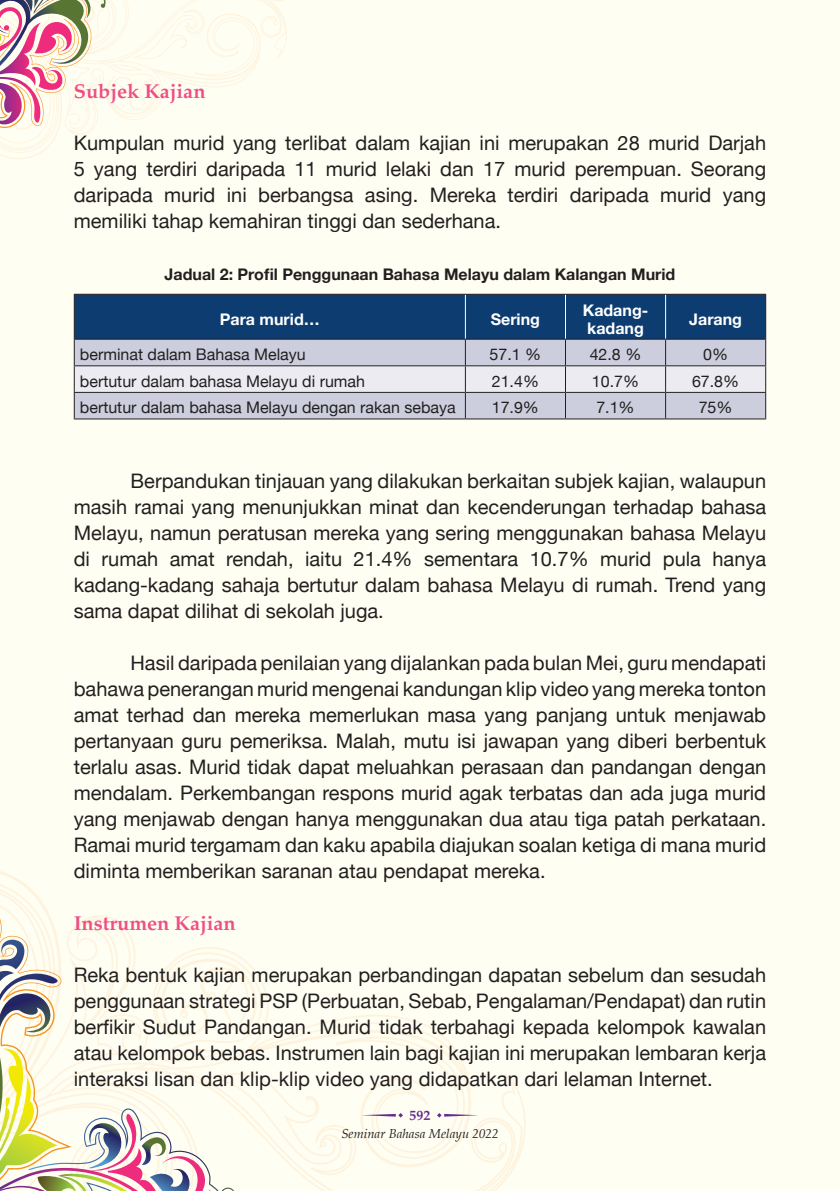
<style>
.page{position:relative;width:840px;height:1191px;background:#fff}
.page>*{position:absolute;margin:0;border:0;box-sizing:border-box;transform-origin:0 0}
.t1{font:20px/26px "Helvetica Neue";color:#231f20;text-align:justify}
.t2{font:700 20px "Palatino";color:#ef4e84}
.t3{font:16px "Helvetica Neue";color:#231f20}
.t4{font:700 16px "Helvetica Neue";color:#231f20}
.t5{font:700 16px/18px "Helvetica Neue";color:#fff}
.t6{font:700 14px "Palatino";color:#662d91}
.t7{font:italic 13px "Palatino";color:#231f20}
</style>
<div class="page">
<div style="left:0;top:0;width:839px;height:1191px;background:#fffef3"></div>
<svg style="left:0;top:0;width:287px;height:159px"></svg>
<svg style="left:74px;top:295px;width:691px;height:123px;background:#8a9cb6"></svg>
<hr style="left:74px;top:418px;width:391px;height:1px;background:#231f20">
<hr style="left:465px;top:418px;width:100px;height:1px;background:#231f20">
<hr style="left:565px;top:418px;width:100px;height:1px;background:#231f20">
<hr style="left:665px;top:418px;width:100px;height:1px;background:#231f20">
<hr style="left:74px;top:294px;width:391px;height:1px;background:#231f20">
<hr style="left:74px;top:295px;width:1px;height:44px;background:#231f20">
<hr style="left:465px;top:294px;width:100px;height:1px;background:#231f20">
<hr style="left:565px;top:294px;width:100px;height:1px;background:#231f20">
<hr style="left:665px;top:294px;width:100px;height:1px;background:#231f20">
<hr style="left:74px;top:339px;width:391px;height:1px;background:#231f20">
<hr style="left:465px;top:339px;width:100px;height:1px;background:#231f20">
<hr style="left:565px;top:339px;width:100px;height:1px;background:#231f20">
<hr style="left:665px;top:339px;width:100px;height:1px;background:#231f20">
<hr style="left:764px;top:295px;width:1px;height:44px;background:#231f20">
<svg style="left:0;top:871px;width:515px;height:320px"></svg>
<p class="t2" style="left:74px;top:74px;width:133px">Subjek Kajian</p>
<p class="t1" style="left:74px;top:131px;width:693px">Kumpulan murid yang terlibat dalam kajian ini merupakan 28 murid Darjah 5 yang terdiri daripada 11 murid lelaki dan 17 murid perempuan. Seorang daripada murid ini berbangsa asing. Mereka terdiri daripada murid yang memiliki tahap kemahiran tinggi dan sederhana.</p>
<p class="t4" style="left:164px;top:262px;width:512px">Jadual 2: Profil Penggunaan Bahasa Melayu dalam Kalangan Murid</p>
<p class="t5" style="left:220px;top:310px;width:101px">Para murid…</p>
<p class="t5" style="left:490px;top:310px;width:51px">Sering</p>
<p class="t5" style="left:582px;top:301px;width:67px">Kadang&shy;kadang</p>
<p class="t5" style="left:688px;top:310px;width:54px">Jarang</p>
<p class="t3" style="left:80px;top:343px;width:227px">berminat dalam Bahasa Melayu</p>
<p class="t3" style="left:489px;top:343px;width:53px">57.1 %</p>
<p class="t3" style="left:589px;top:343px;width:53px">42.8 %</p>
<p class="t3" style="left:702px;top:343px;width:26px">0%</p>
<p class="t3" style="left:80px;top:369px;width:286px">bertutur dalam bahasa Melayu di rumah</p>
<p class="t3" style="left:491px;top:369px;width:49px">21.4%</p>
<p class="t3" style="left:591px;top:369px;width:49px">10.7%</p>
<p class="t3" style="left:691px;top:369px;width:49px">67.8%</p>
<p class="t3" style="left:80px;top:396px;width:377px">bertutur dalam bahasa Melayu dengan rakan sebaya</p>
<p class="t3" style="left:491px;top:396px;width:49px">17.9%</p>
<p class="t3" style="left:596px;top:396px;width:40px">7.1%</p>
<p class="t3" style="left:698px;top:396px;width:35px">75%</p>
<p class="t1" style="left:74px;top:469px;width:693px;text-indent:57px">Berpandukan tinjauan yang dilakukan berkaitan subjek kajian, walaupun masih ramai yang menunjukkan minat dan kecenderungan terhadap bahasa Melayu, namun peratusan mereka yang sering menggunakan bahasa Melayu di rumah amat rendah, iaitu 21.4% sementara 10.7% murid pula hanya kadang-kadang sahaja bertutur dalam bahasa Melayu di rumah. Trend yang sama dapat dilihat di sekolah juga.</p>
<p class="t1" style="left:74px;top:651px;width:693px;text-indent:57px">Hasil daripada penilaian yang dijalankan pada bulan Mei, guru mendapati bahawa penerangan murid mengenai kandungan klip video yang mereka tonton amat terhad dan mereka memerlukan masa yang panjang untuk menjawab pertanyaan guru pemeriksa. Malah, mutu isi jawapan yang diberi berbentuk terlalu asas. Murid tidak dapat meluahkan perasaan dan pandangan dengan mendalam. Perkembangan respons murid agak terbatas dan ada juga murid yang menjawab dengan hanya menggunakan dua atau tiga patah perkataan.<br>Ramai murid tergamam dan kaku apabila diajukan soalan ketiga di mana murid diminta memberikan saranan atau pendapat mereka.</p>
<p class="t2" style="left:74px;top:906px;width:163px">Instrumen Kajian</p>
<p class="t1" style="left:74px;top:963px;width:693px">Reka bentuk kajian merupakan perbandingan dapatan sebelum dan sesudah penggunaan strategi PSP (Perbuatan, Sebab, Pengalaman/Pendapat) dan rutin berfikir Sudut Pandangan. Murid tidak terbahagi kepada kelompok kawalan atau kelompok bebas. Instrumen lain bagi kajian ini merupakan lembaran kerja interaksi lisan dan klip-klip video yang didapatkan dari lelaman Internet.</p>
<p class="t6" style="left:409px;top:1103px;width:22px">592</p>
<p class="t7" style="left:341px;top:1122px;width:159px">Seminar Bahasa Melayu 2022</p>
</div>
